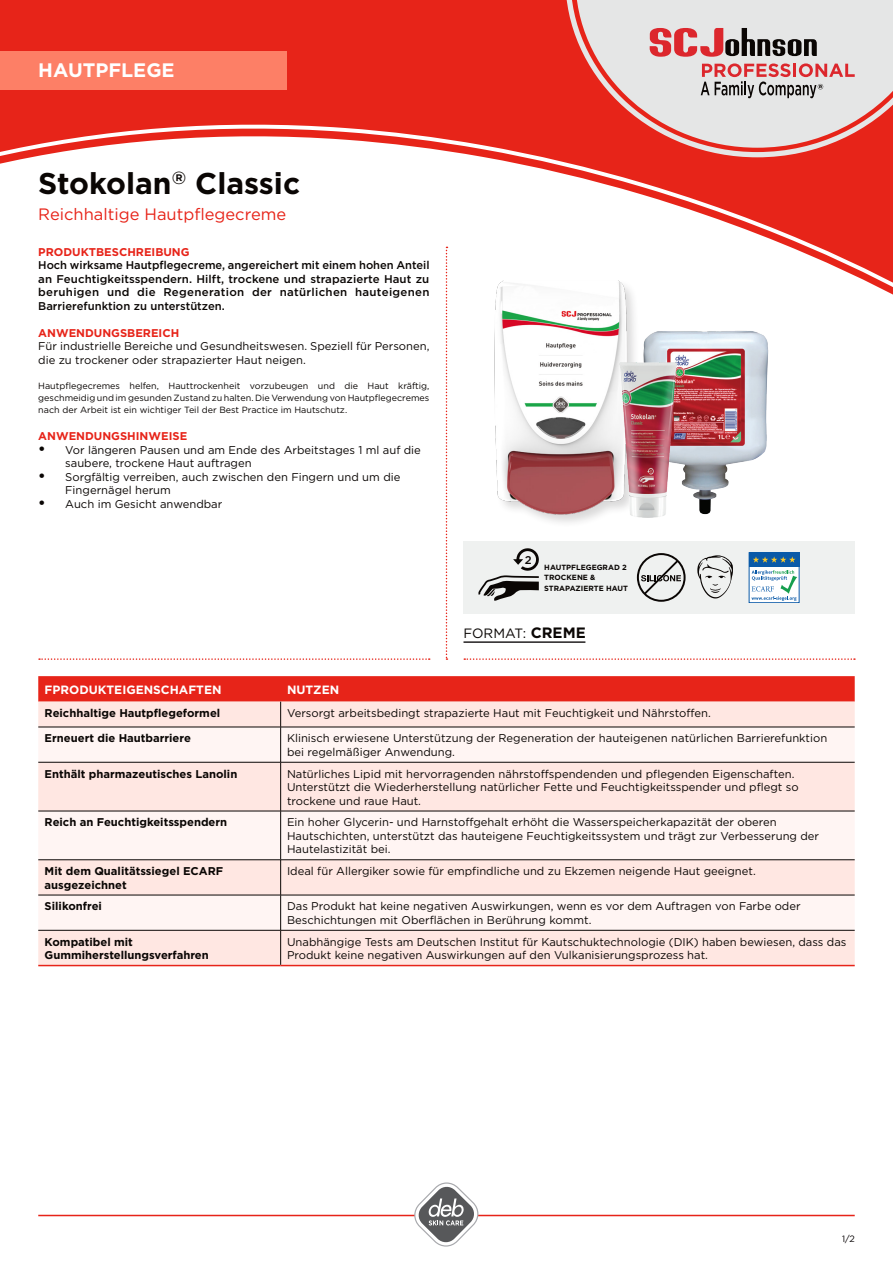
<style>
.page{position:relative;width:893px;height:1263px;background:#fff}
.page>*{position:absolute;margin:0;border:0;box-sizing:border-box;transform-origin:0 0}
.t1{font:700 30px "Gotham";color:#0a0604}
.t2{font:700 19.5px "Gotham";color:#fff}
._08_Copy_Prokyon_8_7{font:16.5px "Gotham";color:#e72419}
._08_Subline_Prokyon{font:13.5px "Gotham";color:#0a0604}
.t3{font:700 12px "Gotham";color:#fff}
._08_Subline_Prokyon-2{font:11.25px/13.5px "Gotham";color:#0a0604}
._08_Subline_Prokyon-3{font:500 11.25px/13.5px "Gotham";color:#0a0604;text-align:justify}
._08_Subline_Prokyon-4{font:700 11.25px/13.5px "Gotham";color:#0a0604}
.t4{font:700 11.25px "Gotham";color:#e72419}
.t5{font:9px/12px "Gotham";color:#0a0604;text-align:justify}
.t6{font:300 9px "Gotham";color:#231f20}
._08_Subline_Prokyon-5{font:700 7.5px/10.5px "Gotham";color:#0a0604}
.s1{font-weight:700;font-size:15px}
</style>
<div class="page">
<div style="left:463px;top:541px;width:392px;height:72px;background:#eff1f0"></div>
<div style="left:0;top:0;width:566px;height:311px;background:#e72419"></div>
<svg style="left:0;top:119px;width:893px;height:184px"></svg>
<div style="left:0;top:51px;width:287px;height:38px;background:#fd7f66"></div>
<hr style="left:38px;top:1215px;width:817px;height:1px;background:#e72419">
<svg style="left:414px;top:1182px;width:64px;height:64px"></svg>
<svg style="left:566px;top:0;width:327px;height:157px;background:#e64239"></svg>
<svg style="left:576px;top:0;width:317px;height:148px;background:#e5bebc"></svg>
<svg style="left:649px;top:28px;width:168px;height:29px;background:#b28586"></svg>
<svg style="left:701px;top:63px;width:154px;height:35px;background:#cbaaab"></svg>
<img style="left:485px;top:274px;width:165px;height:248px">
<svg style="left:446px;top:247px;width:1px;height:413px"></svg>
<hr style="left:463px;top:641px;width:122px;height:2px;background:#231f20">
<svg style="left:39px;top:658px;width:391px;height:2px"></svg>
<svg style="left:464px;top:658px;width:391px;height:2px"></svg>
<div style="left:38px;top:931px;width:817px;height:34px;background:#ffe7e2"></div>
<svg style="left:38px;top:728px;width:817px;height:202px;fill:#fff5f3"></svg>
<hr style="left:281px;top:727px;width:574px;height:1px;background:#0a0604">
<hr style="left:38px;top:762px;width:243px;height:1px;background:#0a0604">
<hr style="left:281px;top:762px;width:574px;height:1px;background:#0a0604">
<hr style="left:38px;top:811px;width:243px;height:1px;background:#0a0604">
<hr style="left:281px;top:811px;width:574px;height:1px;background:#0a0604">
<hr style="left:38px;top:859px;width:243px;height:1px;background:#0a0604">
<hr style="left:281px;top:859px;width:574px;height:1px;background:#0a0604">
<hr style="left:38px;top:895px;width:243px;height:1px;background:#0a0604">
<hr style="left:281px;top:895px;width:574px;height:1px;background:#0a0604">
<hr style="left:38px;top:727px;width:243px;height:1px;background:#0a0604">
<hr style="left:38px;top:930px;width:243px;height:1px;background:#0a0604">
<hr style="left:281px;top:930px;width:574px;height:1px;background:#0a0604">
<hr style="left:38px;top:965px;width:243px;height:1px;background:#e72419">
<hr style="left:281px;top:965px;width:574px;height:1px;background:#e72419">
<svg style="left:38px;top:676px;width:817px;height:51px;background:#f0847c"></svg>
<hr style="left:280px;top:727px;width:1px;height:35px;background:#0a0604">
<hr style="left:280px;top:762px;width:1px;height:49px;background:#0a0604">
<hr style="left:280px;top:811px;width:1px;height:48px;background:#0a0604">
<hr style="left:280px;top:860px;width:1px;height:35px;background:#0a0604">
<hr style="left:280px;top:895px;width:1px;height:35px;background:#0a0604">
<hr style="left:280px;top:930px;width:1px;height:35px;background:#0a0604">
<img style="left:631px;top:315px;width:138px;height:200px">
<img style="left:614px;top:359px;width:66px;height:162px">
<svg style="left:637px;top:553px;width:49px;height:49px"></svg>
<svg style="left:697px;top:555px;width:36px;height:43px"></svg>
<svg style="left:478px;top:548px;width:61px;height:53px"></svg>
<div style="left:749px;top:553px;width:50px;height:50px;background:#fff"></div>
<div style="left:749px;top:552px;width:50px;height:51px;border:1px solid #0a5aa8"></div>
<div style="left:749px;top:552px;width:50px;height:15px;background:#0a5aa8"></div>
<svg style="left:753px;top:556px;width:42px;height:7px"></svg>
<svg style="left:751px;top:570px;width:46px;height:31px"></svg>
<p class="t2" style="left:38px;top:59px;width:138px">HAUTPFLEGE</p>
<p class="t1" style="left:38px;top:165px;width:263px">Stokolan<sup>‰</sup> Classic</p>
<p class="_08_Copy_Prokyon_8_7" style="left:38px;top:204px;width:249px">Reichhaltige Hautpflegecreme</p>
<p class="t4" style="left:38px;top:245px;width:153px">PRODUKTBESCHREIBUNG</p>
<p class="_08_Subline_Prokyon-3" style="left:38px;top:258px;width:393px">Hoch wirksame Hautpflegecreme, angereichert mit einem hohen Anteil an Feuchtigkeitsspendern. Hilft, trockene und strapazierte Haut zu beruhigen und die Regeneration der natürlichen hauteigenen Barrierefunktion zu unterstützen.</p>
<p class="t4" style="left:38px;top:326px;width:142px">ANWENDUNGSBEREICH</p>
<p class="_08_Subline_Prokyon-2" style="left:38px;top:339px;width:393px">Für industrielle Bereiche und Gesundheitswesen. Speziell für Personen, die zu trockener oder strapazierter Haut neigen.</p>
<p class="t5" style="left:38px;top:380px;width:393px">Hautpflegecremes helfen, Hauttrockenheit vorzubeugen und die Haut kräftig, geschmeidig und im gesunden Zustand zu halten. Die Verwendung von Hautpflegecremes nach der Arbeit ist ein wichtiger Teil der Best Practice im Hautschutz.</p>
<p class="t4" style="left:38px;top:429px;width:150px">ANWENDUNGSHINWEISE</p>
<p class="_08_Subline_Prokyon-2" style="left:65px;top:443px;width:357px;text-indent:-27px"><span class="s1">•</span> Vor längeren Pausen und am Ende des Arbeitstages 1 ml auf die saubere, trockene Haut auftragen</p>
<p class="_08_Subline_Prokyon-2" style="left:65px;top:470px;width:337px;text-indent:-27px"><span class="s1">•</span> Sorgfältig verreiben, auch zwischen den Fingern und um die<br>Fingernägel herum</p>
<p class="_08_Subline_Prokyon-2" style="left:38px;top:497px;width:186px"><span class="s1">•</span> Auch im Gesicht anwendbar</p>
<p class="_08_Subline_Prokyon-3" style="left:525px;top:553px;width:8px">2</p>
<p class="_08_Subline_Prokyon-5" style="left:544px;top:562px;width:85px">HAUTPFLEGEGRAD 2<br>TROCKENE &amp;<br>STRAPAZIERTE HAUT</p>
<p class="_08_Subline_Prokyon" style="left:463px;top:624px;width:124px">FORMAT: <span class="s1">CREME</span></p>
<p class="t3" style="left:45px;top:682px;width:178px">FPRODUKTEIGENSCHAFTEN</p>
<p class="t3" style="left:287px;top:682px;width:54px">NUTZEN</p>
<p class="_08_Subline_Prokyon-4" style="left:45px;top:706px;width:177px">Reichhaltige Hautpflegeformel</p>
<p class="_08_Subline_Prokyon-2" style="left:287px;top:706px;width:425px">Versorgt arbeitsbedingt strapazierte Haut mit Feuchtigkeit und Nährstoffen.</p>
<p class="_08_Subline_Prokyon-4" style="left:45px;top:731px;width:148px">Erneuert die Hautbarriere</p>
<p class="_08_Subline_Prokyon-2" style="left:287px;top:731px;width:542px">Klinisch erwiesene Unterstützung der Regeneration der hauteigenen natürlichen Barrierefunktion</p>
<p class="_08_Subline_Prokyon-2" style="left:287px;top:745px;width:169px">bei regelmäßiger Anwendung.</p>
<p class="_08_Subline_Prokyon-4" style="left:45px;top:767px;width:194px">Enthält pharmazeutisches Lanolin</p>
<p class="_08_Subline_Prokyon-2" style="left:287px;top:767px;width:513px">Natürliches Lipid mit hervorragenden nährstoffspendenden und pflegenden Eigenschaften.<br>Unterstützt die Wiederherstellung natürlicher Fette und Feuchtigkeitsspender und pflegt so trockene und raue Haut.</p>
<p class="_08_Subline_Prokyon-4" style="left:45px;top:815px;width:184px">Reich an Feuchtigkeitsspendern</p>
<p class="_08_Subline_Prokyon-2" style="left:287px;top:815px;width:534px">Ein hoher Glycerin- und Harnstoffgehalt erhöht die Wasserspeicherkapazität der oberen<br>Hautschichten, unterstützt das hauteigene Feuchtigkeitssystem und trägt zur Verbesserung der<br>Hautelastizität bei.</p>
<p class="_08_Subline_Prokyon-4" style="left:45px;top:864px;width:180px">Mit dem Qualitätssiegel ECARF ausgezeichnet</p>
<p class="_08_Subline_Prokyon-2" style="left:287px;top:864px;width:470px">Ideal für Allergiker sowie für empfindliche und zu Ekzemen neigende Haut geeignet.</p>
<p class="_08_Subline_Prokyon-4" style="left:45px;top:900px;width:59px">Silikonfrei</p>
<p class="_08_Subline_Prokyon-2" style="left:287px;top:900px;width:515px">Das Produkt hat keine negativen Auswirkungen, wenn es vor dem Auftragen von Farbe oder<br>Beschichtungen mit Oberflächen in Berührung kommt.</p>
<p class="_08_Subline_Prokyon-4" style="left:45px;top:935px;width:166px">Kompatibel mit<br>Gummiherstellungsverfahren</p>
<p class="_08_Subline_Prokyon-2" style="left:287px;top:935px;width:561px">Unabhängige Tests am Deutschen Institut für Kautschuktechnologie (DIK) haben bewiesen, dass das<br>Produkt keine negativen Auswirkungen auf den Vulkanisierungsprozess hat.</p>
<p class="t6" style="left:842px;top:1233px;width:14px">1/2</p>
</div>
